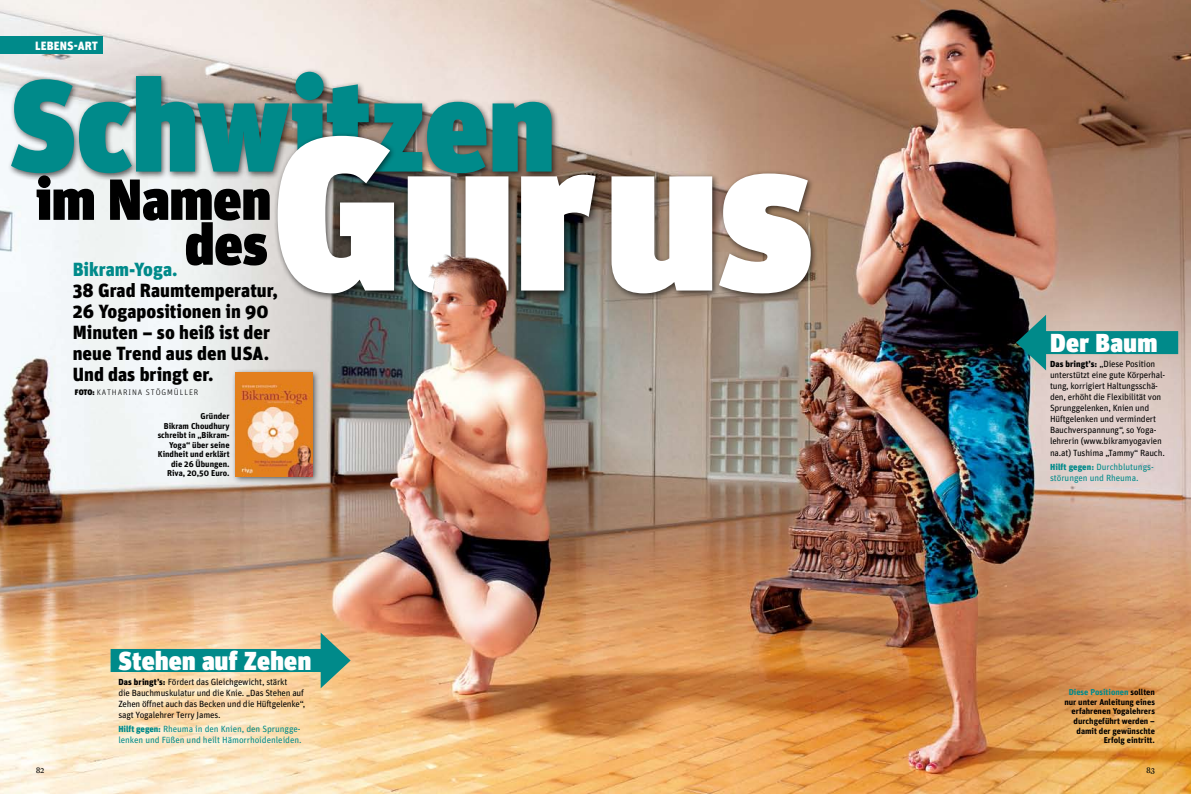
<style>
.page{position:relative;width:1191px;height:794px;background:#fff}
.page>*{position:absolute;margin:0;border:0;box-sizing:border-box;transform-origin:0 0}
.t1{font:900 217.8px "Unit OT";color:#fff}
.t2{font:900 129.9px "Unit OT";color:#008a8a}
.t3{font:900 57.8px "Unit OT";color:#000}
.t4{font:900 26px "Unit OT";letter-spacing:.015em;color:#fff}
.t5{font:900 19px/21px "Unit OT";color:#000}
.t6{font:900 19px "Unit OT";color:#008a8a}
.t7{font:900 12px "Unit OT";letter-spacing:.01em;color:#fff}
.t8{font:9px/11px "Unit OT";letter-spacing:-.02em;color:#000}
.t9{font:9px/11px "Unit OT";letter-spacing:-.005em;color:#008a8a}
.t10{font:700 8.5px/9.5px "Unit OT";color:#000;text-align:right}
.t11{font:300 8px "Unit OT";letter-spacing:.115em;color:#000}
.t12{font:8px "Eudald News";color:#000}
.s1{font-weight:900}
.s2{font-weight:900;font-size:8.8px}
.s3{font-weight:900;font-size:8.8px;color:#008a8a}
.s4{color:#008a8a}
</style>
<div class="page">
<img style="left:0;top:0;width:1191px;height:794px">
<div style="left:1036px;top:331px;width:142px;height:23px;background:#008a8a"></div>
<svg style="left:1016px;top:315px;width:30px;height:55px;background:#236b6c"></svg>
<div style="left:111px;top:649px;width:220px;height:23px;background:#008a8a"></div>
<svg style="left:321px;top:632px;width:30px;height:56px;background:#7da384"></svg>
<div style="left:231px;top:368px;width:89px;height:116px;background:#000;opacity:.65"></div>
<img style="left:235px;top:373px;width:77px;height:103px">
<div style="left:0;top:36px;width:102px;height:18px;background:#008a8a"></div>
<div style="left:7px;top:68px;width:552px;height:113px;background:#000;opacity:.65"></div>
<div style="left:273px;top:132px;width:545px;height:170px;background:#000;opacity:.65"></div>
<img style="left:418px;top:245px;width:155px;height:95px">
<h3 class="t7" style="left:35px;top:38px;width:57px">Lebens-Art</h3>
<h2 class="t2" style="left:10px;top:42px;width:546px">Schwitzen</h2>
<h1 class="t1" style="left:272px;top:73px;width:543px">Gur us</h1>
<h3 class="t3" style="left:36px;top:162px;width:237px">im Namen</h3>
<h3 class="t3" style="left:185px;top:207px;width:85px">des</h3>
<h3 class="t6" style="left:73px;top:256px;width:106px">Bikram-Yoga.</h3>
<h3 class="t5" style="left:73px;top:279px;width:207px">38 Grad Raumtemperatur,<br>26 Yogapositionen in 90<br>Minuten – so heiß ist der neue Trend aus den USA.<br>Und das bringt er.</h3>
<p class="t11" style="left:75px;top:387px;width:125px"><span class="s1">FOTO:</span> KATHARINA STÖGMÜLLER</p>
<p class="t10" style="left:158px;top:411px;width:73px">Gründer<br>Bikram Choudhury schreibt in „Bikram-<br>Yoga“ über seine<br>Kindheit und erklärt die 26 Übungen.<br>Riva, 20,50 Euro.</p>
<h3 class="t4" style="left:118px;top:644px;width:194px">Stehen auf Zehen</h3>
<p class="t8" style="left:118px;top:676px;width:188px"><span class="s2">Das bringt’s:</span> Fördert das Gleichgewicht, stärkt<br>die Bauchmuskulatur und die Knie. „Das Stehen auf Zehen öffnet auch das Becken und die Hüftgelenke“, sagt Yogalehrer Terry James.</p>
<p class="t9" style="left:118px;top:723px;width:185px"><span class="s2">Hilft gegen:</span> Rheuma in den Knien, den Sprungge&shy;lenken und Füßen und heilt Hämorrhoidenleiden.</p>
<h3 class="t4" style="left:1050px;top:326px;width:109px">Der Baum</h3>
<p class="t8" style="left:1050px;top:358px;width:117px"><span class="s2">Das bringt’s:</span> „Diese Position unterstützt eine gute Körperhal&shy;tung, korrigiert Haltungsschä&shy;den, erhöht die Flexibilität von<br>Sprunggelenken, Knien und<br>Hüftgelenken und vermindert<br>Bauchverspannung“, so Yoga&shy;lehrerin (www.bikramyogavien</p>
<p class="t8" style="left:1050px;top:446px;width:116px;line-height:13.9px">na.at) Tushima „Tammy“ Rauch.<br><span class="s3">Hilft gegen:</span> <span class="s4">Durchblutungs-</span></p>
<p class="t9" style="left:1050px;top:472px;width:90px">störungen und Rheuma.</p>
<p class="t10" style="left:1064px;top:687px;width:92px"><span class="s4">Diese Positionen</span> sollten nur unter Anleitung eines erfahrenen Yogalehrers durchgeführt werden – damit der gewünschte<br>Erfolg eintritt.</p>
<p class="t12" style="left:36px;top:765px;width:10px">82</p>
<p class="t12" style="left:1146px;top:765px;width:10px">83</p>
</div>
